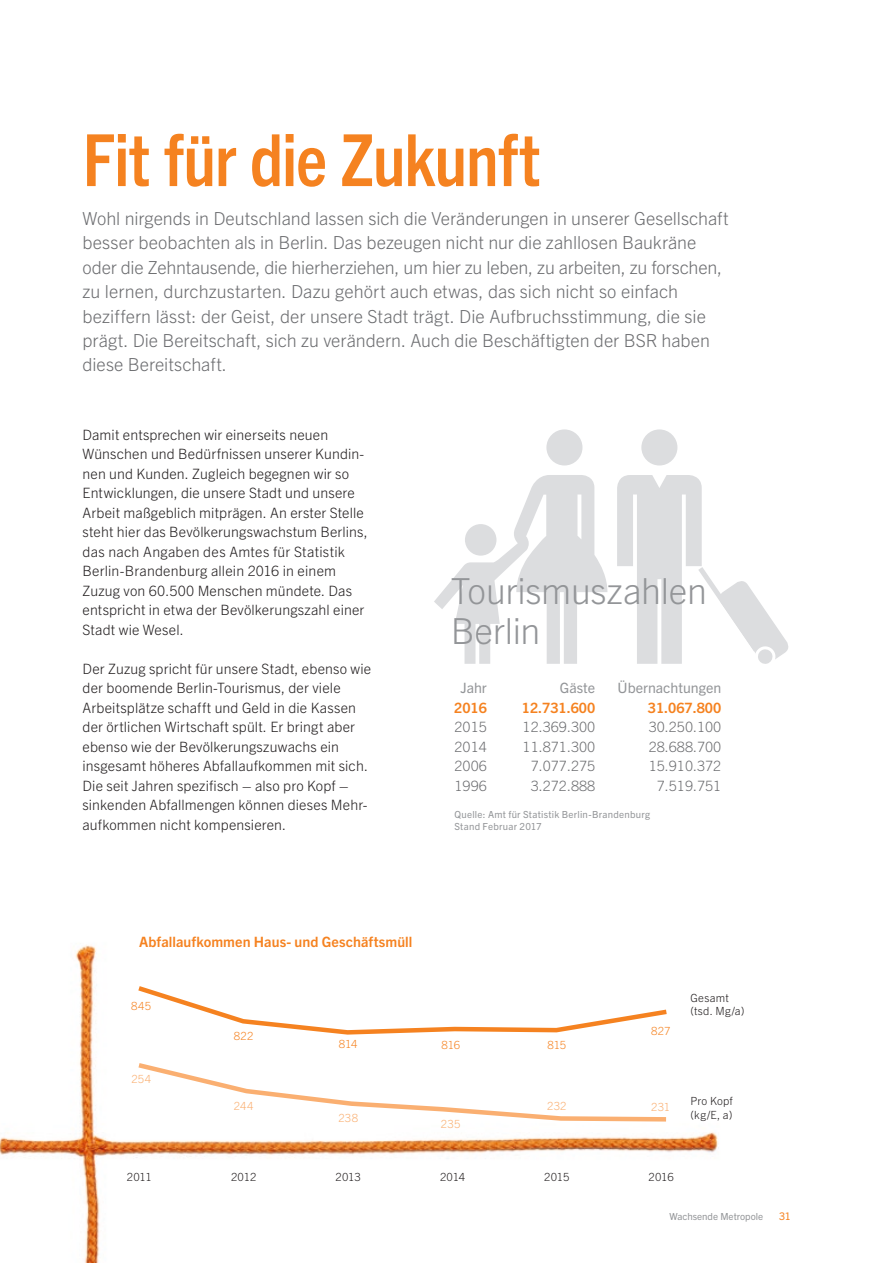
<style>
.page{position:relative;width:893px;height:1263px;background:#fff}
.page>*{position:absolute;margin:0;border:0;box-sizing:border-box;transform-origin:0 0}
.Headline_48pt_HKS7{font:700 condensed 72px "Trade Gothic Next LT Pro";letter-spacing:-.015em;color:#f58220}
.Copy_9_5pt{font:300 36px/40.5px "Trade Gothic Next LT Pro";letter-spacing:-.01em;color:#939598}
.Copy_9_5pt-2{font:300 18px/24.3px "Trade Gothic Next LT Pro";color:#6c6d70}
.Copy_9_5pt-3{font:300 14.25px/19.5px "Trade Gothic Next LT Pro";letter-spacing:.01em;color:#231f20}
.Copy_9_5pt-4{font:300 14.25px/19.5px "Trade Gothic Next LT Pro";color:#6c6d70}
.Headline_24pt_HKS7{font:700 14.25px "Trade Gothic Next LT Pro";letter-spacing:.005em;color:#f58220}
.Copy_9_5pt-5{font:700 14.25px "Trade Gothic Next LT Pro";color:#f58220}
.Copy_9_5pt-6{font:14.25px "Trade Gothic Next LT Pro";color:#939598}
.Headline_24pt_HKS7-2{font:300 11.25px "Trade Gothic Next LT Pro";letter-spacing:.015em;color:#231f20}
.Headline_24pt_HKS7-3{font:300 11.25px "Trade Gothic Next LT Pro";letter-spacing:.02em;color:#f58220}
.Headline_24pt_HKS7-4{font:300 11.25px "Trade Gothic Next LT Pro";color:#faaf71}
.t1{font:10.5px "Trade Gothic Next LT Pro";color:#f58220}
.Copy_9_5pt-7{font:9.75px "Trade Gothic Next LT Pro";letter-spacing:.025em;color:#939598}
.Copy_9_5pt-8{font:9.75px "Trade Gothic Next LT Pro";color:#939598}
</style>
<div class="page">
<img style="left:0;top:945px;width:718px;height:318px">
<svg style="left:133px;top:983px;width:538px;height:54px"></svg>
<svg style="left:134px;top:1060px;width:537px;height:64px"></svg>
<div style="left:641px;top:429px;width:36px;height:36px;background:#dcdddf;border-radius:50%"></div>
<svg style="left:617px;top:475px;width:172px;height:189px"></svg>
<div style="left:546px;top:429px;width:36px;height:36px;background:#dcdddf;border-radius:50%"></div>
<svg style="left:434px;top:475px;width:173px;height:189px"></svg>
<p class="Headline_48pt_HKS7" style="left:83px;top:111px;width:459px">Fit für die Zukunft</p>
<p class="Copy_9_5pt-2" style="left:83px;top:205px;width:648px">Wohl nirgends in Deutschland lassen sich die Veränderungen in unserer Gesellschaft besser beobachten als in Berlin. Das bezeugen nicht nur die zahllosen Baukräne oder die Zehntausende, die hierherziehen, um hier zu leben, zu arbeiten, zu forschen, zu lernen, durchzustarten. Dazu gehört auch etwas, das sich nicht so einfach beziffern lässt: der Geist, der unsere Stadt trägt. Die Aufbruchsstimmung, die sie prägt. Die Bereitschaft, sich zu verändern. Auch die Beschäftigten der BSR haben diese Bereitschaft.</p>
<p class="Copy_9_5pt-3" style="left:83px;top:424px;width:287px">Damit entsprechen wir einerseits neuen Wünschen und Bedürfnissen unserer Kundin&shy;nen und Kunden. Zugleich begegnen wir so Entwicklungen, die unsere Stadt und unsere Arbeit maßgeblich mitprägen. An erster Stelle steht hier das Bevölkerungswachstum Berlins, das nach Angaben des Amtes für Statistik Berlin-Brandenburg allein 2016 in einem Zuzug von 60.500 Menschen mündete. Das entspricht in etwa der Bevölkerungszahl einer Stadt wie Wesel.</p>
<p class="Copy_9_5pt-3" style="left:83px;top:658px;width:290px">Der Zuzug spricht für unsere Stadt, ebenso wie der boomende Berlin-Tourismus, der viele Arbeitsplätze schafft und Geld in die Kassen der örtlichen Wirtschaft spült. Er bringt aber ebenso wie der Bevölkerungszuwachs ein insgesamt höheres Abfallaufkommen mit sich.<br>Die seit Jahren spezifisch – also pro Kopf – sinkenden Abfallmengen können dieses Mehr&shy;aufkommen nicht kompensieren.</p>
<p class="Copy_9_5pt" style="left:451px;top:568px;width:258px">Tourismuszahlen<br>Berlin</p>
<p class="Copy_9_5pt-6" style="left:560px;top:678px;width:37px">Gäste</p>
<p class="Copy_9_5pt-5" style="left:522px;top:697px;width:75px">12.731.600</p>
<p class="Copy_9_5pt-4" style="left:523px;top:716px;width:74px">12.369.300</p>
<p class="Copy_9_5pt-4" style="left:523px;top:736px;width:74px">11.871.300</p>
<p class="Copy_9_5pt-4" style="left:531px;top:755px;width:66px">7.077.275</p>
<p class="Copy_9_5pt-4" style="left:531px;top:775px;width:66px">3.272.888</p>
<p class="Copy_9_5pt-6" style="left:618px;top:678px;width:105px">Übernachtungen</p>
<p class="Copy_9_5pt-5" style="left:648px;top:697px;width:75px">31.067.800</p>
<p class="Copy_9_5pt-4" style="left:649px;top:716px;width:74px">30.250.100</p>
<p class="Copy_9_5pt-4" style="left:649px;top:736px;width:74px">28.688.700</p>
<p class="Copy_9_5pt-4" style="left:649px;top:755px;width:74px">15.910.372</p>
<p class="Copy_9_5pt-4" style="left:657px;top:775px;width:66px">7.519.751</p>
<p class="Copy_9_5pt-6" style="left:461px;top:678px;width:28px">Jahr</p>
<p class="Copy_9_5pt-5" style="left:454px;top:697px;width:34px">2016</p>
<p class="Copy_9_5pt-4" style="left:454px;top:716px;width:34px">2015</p>
<p class="Copy_9_5pt-4" style="left:454px;top:736px;width:34px">2014<br>2006</p>
<p class="Copy_9_5pt-4" style="left:454px;top:775px;width:34px">1996</p>
<p class="Copy_9_5pt-7" style="left:454px;top:807px;width:197px">Quelle: Amt für Statistik Berlin-Brandenburg</p>
<p class="Copy_9_5pt-7" style="left:454px;top:819px;width:89px">Stand Februar 2017</p>
<p class="Headline_24pt_HKS7" style="left:139px;top:931px;width:275px">Abfallaufkommen Haus- und Geschäftsmüll</p>
<p class="Headline_24pt_HKS7-3" style="left:131px;top:997px;width:21px">845</p>
<p class="Headline_24pt_HKS7-2" style="left:691px;top:990px;width:40px">Gesamt</p>
<p class="Headline_24pt_HKS7-2" style="left:691px;top:1003px;width:55px">(tsd. Mg/a)</p>
<p class="Headline_24pt_HKS7-4" style="left:131px;top:1071px;width:21px">254</p>
<p class="Headline_24pt_HKS7-3" style="left:234px;top:1028px;width:21px">822</p>
<p class="Headline_24pt_HKS7-4" style="left:234px;top:1098px;width:21px">244</p>
<p class="Headline_24pt_HKS7-3" style="left:339px;top:1036px;width:20px">814</p>
<p class="Headline_24pt_HKS7-3" style="left:441px;top:1036px;width:20px">816</p>
<p class="Headline_24pt_HKS7-3" style="left:547px;top:1036px;width:20px">815</p>
<p class="Headline_24pt_HKS7-3" style="left:651px;top:1023px;width:21px">827</p>
<p class="Headline_24pt_HKS7-4" style="left:338px;top:1110px;width:21px">238</p>
<p class="Headline_24pt_HKS7-4" style="left:441px;top:1116px;width:21px">235</p>
<p class="Headline_24pt_HKS7-4" style="left:547px;top:1098px;width:21px">232</p>
<p class="Headline_24pt_HKS7-4" style="left:651px;top:1099px;width:21px">231</p>
<p class="Headline_24pt_HKS7-2" style="left:127px;top:1169px;width:26px">2011</p>
<p class="Headline_24pt_HKS7-2" style="left:231px;top:1169px;width:27px">2012</p>
<p class="Headline_24pt_HKS7-2" style="left:336px;top:1169px;width:27px">2013</p>
<p class="Headline_24pt_HKS7-2" style="left:544px;top:1169px;width:27px">2015</p>
<p class="Headline_24pt_HKS7-2" style="left:649px;top:1169px;width:27px">2016</p>
<p class="Headline_24pt_HKS7-2" style="left:440px;top:1169px;width:27px">2014</p>
<p class="Headline_24pt_HKS7-2" style="left:691px;top:1093px;width:44px">Pro Kopf</p>
<p class="Headline_24pt_HKS7-2" style="left:691px;top:1107px;width:43px">(kg/E, a)</p>
<p class="Copy_9_5pt-8" style="left:669px;top:1209px;width:95px">Wachsende Metropole</p>
<p class="t1" style="left:779px;top:1208px;width:13px">31</p>
</div>
